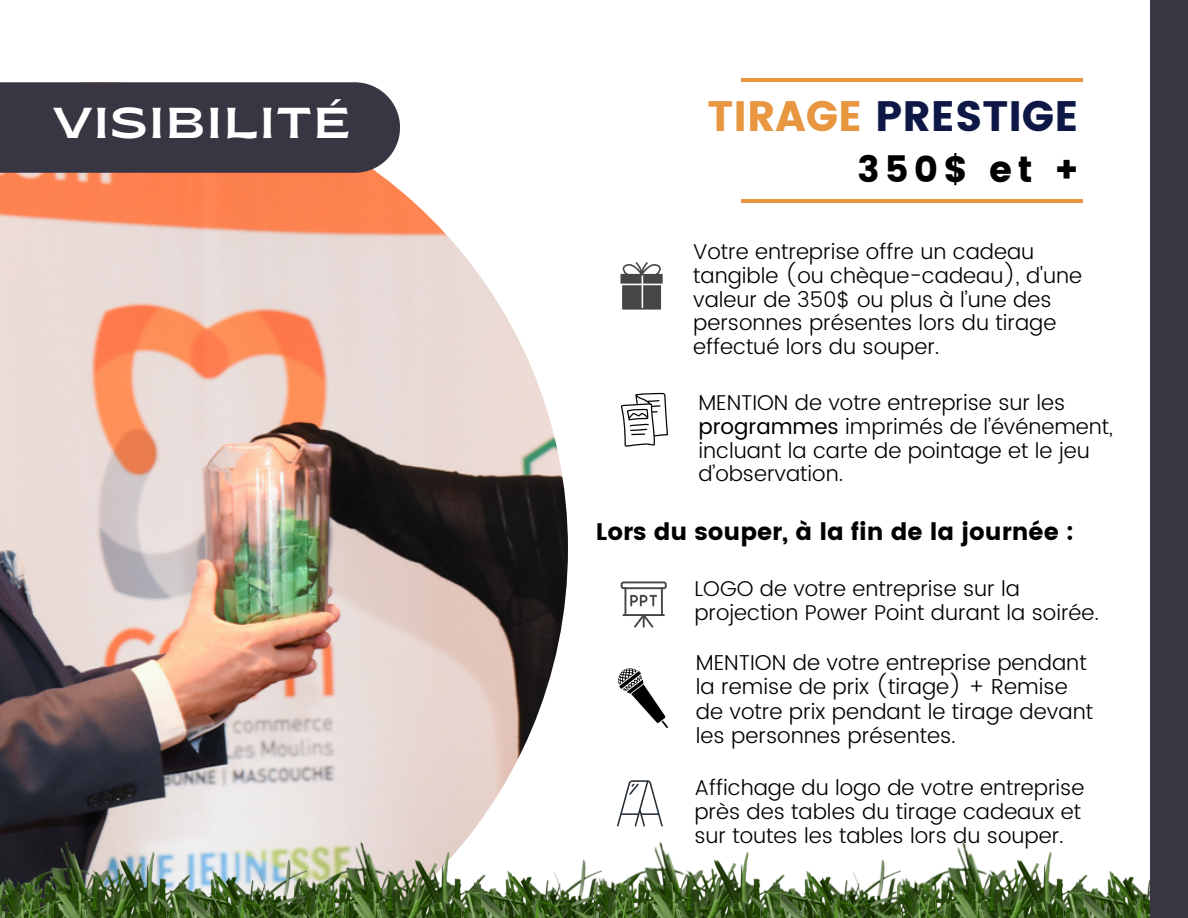
<style>
.page{position:relative;width:1188px;height:918px;background:#fff}
.page>*{position:absolute;margin:0;border:0;box-sizing:border-box;transform-origin:0 0}
.t1{font:semi-expanded 43.2px "Brice";letter-spacing:.04em;color:#fff}
.t2{font:42.45px "Poppins";color:#0d1847}
.t3{font:36.6px "Poppins";color:#000}
.t4{font:24px "Poppins";color:#000}
.t5{font:300 21.6px/24.6px "Poppins";color:#000}
.t6{font:300 21.45px/23.7px "Poppins";color:#000}
.s1{color:#e8963f}
.s2{font-weight:400}
</style>
<div class="page">
<img style="left:0;top:173px;width:568px;height:542px">
<img style="left:306px;top:715px;width:288px;height:203px">
<div style="left:0;top:82px;width:400px;height:91px;background:#383642"></div>
<img style="left:900px;top:842px;width:250px;height:76px">
<div style="left:1150px;top:0;width:38px;height:918px;background:#383642"></div>
<hr style="left:741px;top:200px;width:342px;height:3px;background:#e8963f">
<hr style="left:741px;top:79px;width:342px;height:3px;background:#e8963f">
<img style="left:594px;top:725px;width:306px;height:193px">
<img style="left:0;top:715px;width:306px;height:203px">
<svg style="left:621px;top:581px;width:46px;height:47px"></svg>
<hr style="left:661px;top:587px;width:2px;height:29px;background:#464648">
<svg style="left:620px;top:262px;width:42px;height:48px"></svg>
<img style="left:619px;top:669px;width:48px;height:58px">
<svg style="left:621px;top:393px;width:47px;height:54px"></svg>
<svg style="left:617px;top:780px;width:46px;height:46px"></svg>
<p class="t1" style="left:53px;top:106px;width:299px">VISIBILITÉ</p>
<p class="t2" style="left:708px;top:91px;width:373px"><span class="s1">TIRAGE</span> PRESTIGE</p>
<h4 class="t3" style="left:857px;top:148px;width:223px">350$ et +</h4>
<p class="t6" style="left:693px;top:240px;width:390px">Votre entreprise offre un cadeau tangible (ou chèque-cadeau), d'une valeur de 350$ ou plus à l’une des personnes présentes lors du tirage effectué lors du souper.</p>
<p class="t6" style="left:698px;top:391px;width:416px">MENTION de votre entreprise sur les <span class="s2">programmes</span> imprimés de l’événement, incluant la carte de pointage et le jeu d’observation.</p>
<p class="t4" style="left:596px;top:518px;width:479px">Lors du souper, à la fin de la journée :</p>
<p class="t6" style="left:694px;top:576px;width:406px;line-height:24.5px">LOGO de votre entreprise sur la projection Power Point durant la soirée.</p>
<p class="t5" style="left:696px;top:650px;width:399px">MENTION de votre entreprise pendant la remise de prix (tirage) + Remise de votre prix pendant le tirage devant les personnes présentes.</p>
<p class="t6" style="left:694px;top:776px;width:391px">Affichage du logo de votre entreprise près des tables du tirage cadeaux et sur toutes les tables lors du souper.</p>
</div>
